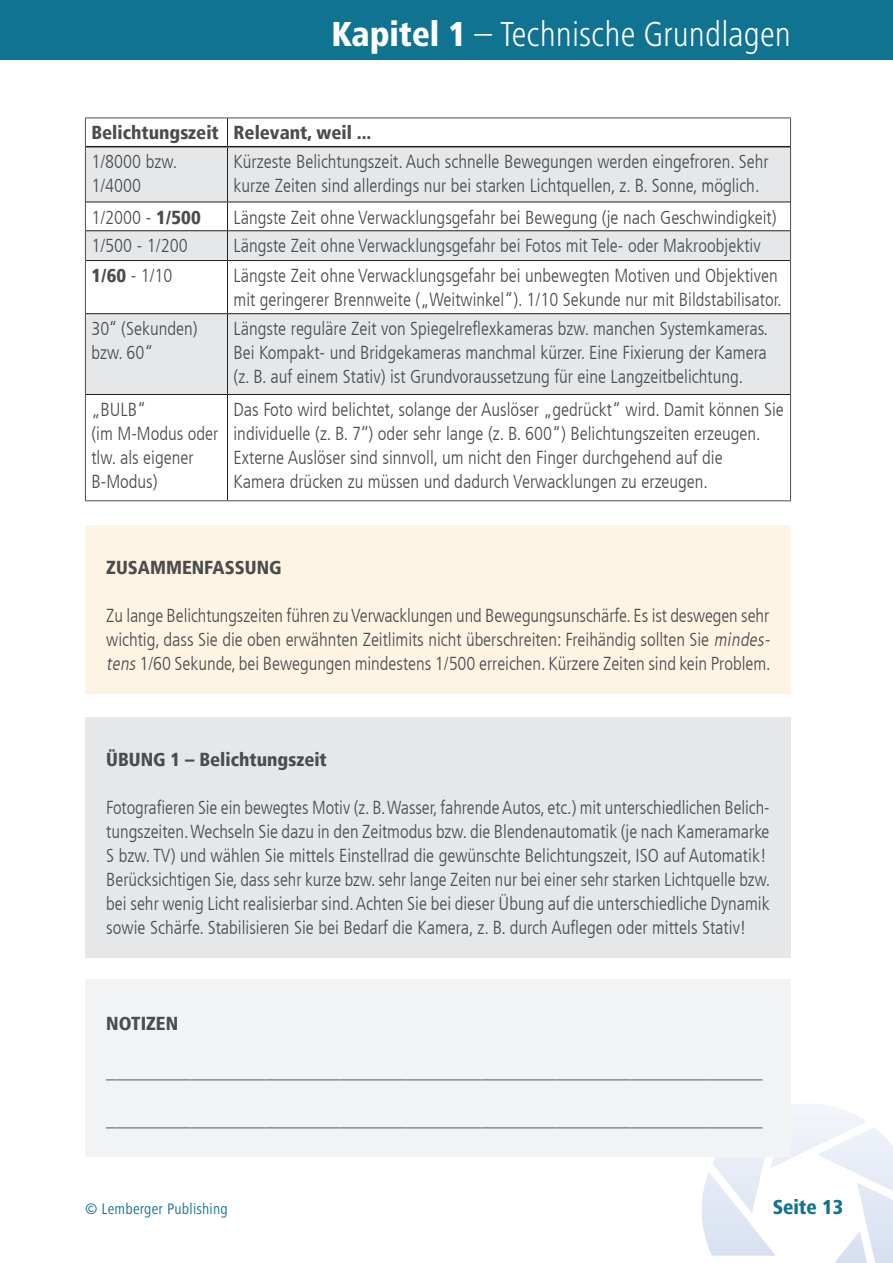
<style>
.page{position:relative;width:893px;height:1263px;background:#fff}
.page>*{position:absolute;margin:0;border:0;box-sizing:border-box;transform-origin:0 0}
.t1{font:300 condensed 36px "Frutiger Next LTW1 G";color:#fff}
.t2{font:800 condensed 21px "Frutiger Next LTW1 G";color:#107392}
.t3{font:300 condensed 18.75px/24px "Frutiger LT";color:#4b4c4d}
.t4{font:900 condensed 18.75px "Frutiger LT";color:#4b4c4d}
.t5{font:condensed 15.75px "Frutiger Next LTW1 G";letter-spacing:.015em;color:#107392}
.s1{font-weight:800}
.s2{font-weight:900}
.s3{font-style:italic}
</style>
<div class="page">
<div style="left:0;top:0;width:893px;height:60px;background:#107392"></div>
<svg style="left:702px;top:1104px;width:191px;height:159px"></svg>
<svg style="left:86px;top:147px;width:704px;height:247px;fill:#e6e7e9"></svg>
<hr style="left:85px;top:118px;width:142px;height:1px;background:#4b4c4d">
<svg style="left:85px;top:118px;width:1px;height:29px"></svg>
<hr style="left:227px;top:118px;width:564px;height:1px;background:#4b4c4d">
<svg style="left:790px;top:118px;width:1px;height:29px"></svg>
<hr style="left:85px;top:147px;width:1px;height:55px;background:#4b4c4d">
<hr style="left:790px;top:147px;width:1px;height:55px;background:#4b4c4d">
<svg style="left:85px;top:202px;width:1px;height:29px"></svg>
<svg style="left:790px;top:202px;width:1px;height:29px"></svg>
<hr style="left:85px;top:231px;width:1px;height:30px;background:#4b4c4d">
<hr style="left:790px;top:231px;width:1px;height:30px;background:#4b4c4d">
<hr style="left:85px;top:261px;width:1px;height:53px;background:#4b4c4d">
<hr style="left:790px;top:261px;width:1px;height:53px;background:#4b4c4d">
<hr style="left:85px;top:314px;width:1px;height:80px;background:#4b4c4d">
<hr style="left:790px;top:314px;width:1px;height:80px;background:#4b4c4d">
<hr style="left:85px;top:394px;width:1px;height:106px;background:#4b4c4d">
<hr style="left:790px;top:394px;width:1px;height:106px;background:#4b4c4d">
<hr style="left:85px;top:500px;width:142px;height:1px;background:#4b4c4d">
<hr style="left:227px;top:500px;width:564px;height:1px;background:#4b4c4d">
<svg style="left:227px;top:119px;width:1px;height:27px"></svg>
<hr style="left:227px;top:147px;width:1px;height:55px;background:#231f20">
<hr style="left:86px;top:202px;width:141px;height:1px;background:#231f20">
<hr style="left:227px;top:202px;width:563px;height:1px;background:#231f20">
<hr style="left:86px;top:230px;width:141px;height:1px;background:#231f20">
<hr style="left:227px;top:230px;width:563px;height:1px;background:#231f20">
<svg style="left:227px;top:202px;width:1px;height:58px"></svg>
<hr style="left:86px;top:260px;width:141px;height:1px;background:#231f20">
<hr style="left:227px;top:260px;width:563px;height:1px;background:#231f20">
<hr style="left:227px;top:261px;width:1px;height:52px;background:#231f20">
<hr style="left:86px;top:313px;width:141px;height:1px;background:#231f20">
<hr style="left:227px;top:313px;width:563px;height:1px;background:#231f20">
<hr style="left:227px;top:314px;width:1px;height:80px;background:#231f20">
<hr style="left:86px;top:394px;width:141px;height:1px;background:#231f20">
<hr style="left:227px;top:394px;width:563px;height:1px;background:#231f20">
<hr style="left:227px;top:395px;width:1px;height:105px;background:#231f20">
<hr style="left:86px;top:146px;width:141px;height:1px;background:#231f20">
<hr style="left:227px;top:146px;width:563px;height:1px;background:#231f20">
<div style="left:85px;top:718px;width:706px;height:240px;background:#e6e7e9"></div>
<div style="left:85px;top:979px;width:706px;height:178px;background:#f2f3f4"></div>
<div style="left:85px;top:526px;width:706px;height:168px;background:#fef4e4"></div>
<h1 class="t1" style="left:331px;top:14px;width:461px"><span class="s1">Kapitel 1</span> – Technische Grundlagen</h1>
<p class="t4" style="left:91px;top:122px;width:282px">Belichtungszeit Relevant, weil ...</p>
<p class="t3" style="left:91px;top:150px;width:87px">1/8000 bzw.<br>1/4000</p>
<p class="t3" style="left:233px;top:150px;width:537px">Kürzeste Belichtungszeit. Auch schnelle Bewegungen werden eingefroren. Sehr kurze Zeiten sind allerdings nur bei starken Lichtquellen, z. B. Sonne, möglich.</p>
<p class="t3" style="left:91px;top:205px;width:111px">1/2000 - <span class="s2">1/500</span></p>
<p class="t3" style="left:233px;top:205px;width:545px">Längste Zeit ohne Verwacklungsgefahr bei Bewegung (je nach Geschwindigkeit)</p>
<p class="t3" style="left:91px;top:234px;width:98px">1/500 - 1/200</p>
<p class="t3" style="left:233px;top:234px;width:529px">Längste Zeit ohne Verwacklungsgefahr bei Fotos mit Tele- oder Makroobjektiv</p>
<p class="t3" style="left:91px;top:264px;width:83px"><span class="s2">1/60</span> - 1/10</p>
<p class="t3" style="left:233px;top:264px;width:550px">Längste Zeit ohne Verwacklungsgefahr bei unbewegten Motiven und Objektiven mit geringerer Brennweite („Weitwinkel“). 1/10 Sekunde nur mit Bildstabilisator.</p>
<p class="t3" style="left:91px;top:317px;width:108px">30‘‘ (Sekunden) bzw. 60“</p>
<p class="t3" style="left:233px;top:317px;width:536px;text-align:justify">Längste reguläre Zeit von Spiegelreflexkameras bzw. manchen Systemkameras.<br>Bei Kompakt- und Bridgekameras manchmal kürzer. Eine Fixierung der Kamera (z. B. auf einem Stativ) ist Grundvoraussetzung für eine Langzeitbelichtung.</p>
<p class="t3" style="left:91px;top:398px;width:129px">„BULB“<br>(im M-Modus oder tlw. als eigener<br>B-Modus)</p>
<p class="t3" style="left:233px;top:398px;width:552px">Das Foto wird belichtet, solange der Auslöser „gedrückt“ wird. Damit können Sie individuelle (z. B. 7‘‘) oder sehr lange (z. B. 600“) Belichtungszeiten erzeugen.<br>Externe Auslöser sind sinnvoll, um nicht den Finger durchgehend auf die<br>Kamera drücken zu müssen und dadurch Verwacklungen zu erzeugen.</p>
<p class="t4" style="left:106px;top:556px;width:177px">ZUSAMMENFASSUNG</p>
<p class="t3" style="left:106px;top:603px;width:668px">Zu lange Belichtungszeiten führen zu Verwacklungen und Bewegungsunschärfe. Es ist deswegen sehr wichtig, dass Sie die oben erwähnten Zeitlimits nicht überschreiten: Freihändig sollten Sie <span class="s3">mindes&shy;tens</span> 1/60 Sekunde, bei Bewegungen mindestens 1/500 erreichen. Kürzere Zeiten sind kein Problem.</p>
<p class="t4" style="left:106px;top:748px;width:222px">ÜBUNG 1 – Belichtungszeit</p>
<p class="t3" style="left:106px;top:795px;width:665px">Fotografieren Sie ein bewegtes Motiv (z. B. Wasser, fahrende Autos, etc.) mit unterschiedlichen Belich&shy;tungszeiten. Wechseln Sie dazu in den Zeitmodus bzw. die Blendenautomatik (je nach Kameramarke S bzw. TV) und wählen Sie mittels Einstellrad die gewünschte Belichtungszeit, ISO auf Automatik!<br>Berücksichtigen Sie, dass sehr kurze bzw. sehr lange Zeiten nur bei einer sehr starken Lichtquelle bzw. bei sehr wenig Licht realisierbar sind. Achten Sie bei dieser Übung auf die unterschiedliche Dynamik sowie Schärfe. Stabilisieren Sie bei Bedarf die Kamera, z. B. durch Auflegen oder mittels Stativ!</p>
<p class="t4" style="left:106px;top:1012px;width:73px">NOTIZEN</p>
<p class="t3" style="left:106px;top:1059px;width:658px">______________________________________________________________________</p>
<p class="t3" style="left:106px;top:1107px;width:658px">______________________________________________________________________</p>
<p class="t5" style="left:85px;top:1200px;width:144px">© Lemberger Publishing</p>
<p class="t2" style="left:773px;top:1195px;width:72px">Seite 13</p>
</div>
